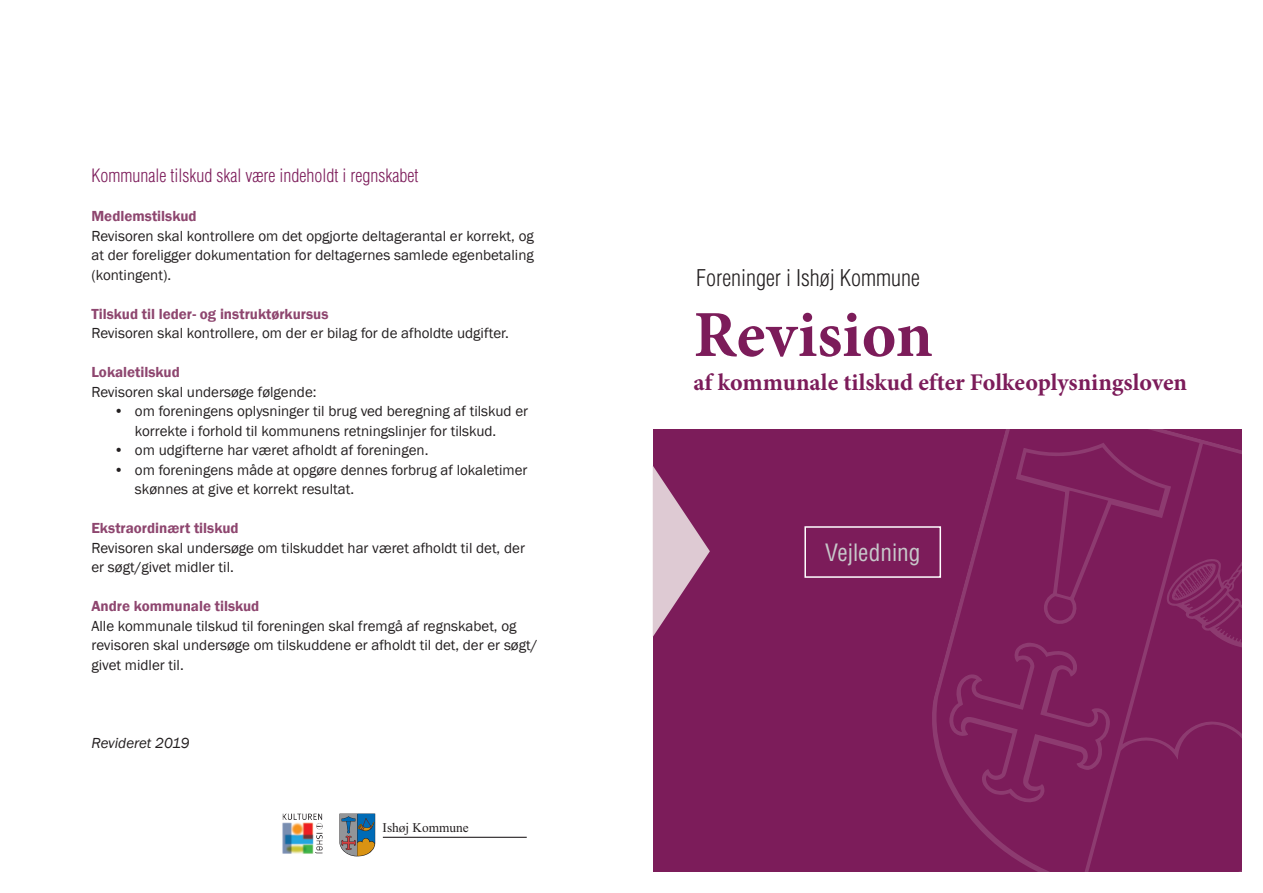
<style>
.page{position:relative;width:1263px;height:893px;background:#fff}
.page>*{position:absolute;margin:0;border:0;box-sizing:border-box;transform-origin:0 0}
.t1{font:700 65.7px "Minion Pro";color:#7c1c5a}
.t2{font:700 24px "Minion Pro";letter-spacing:-.005em;color:#7c1c5a}
.t3{font:condensed 23.4px "Helvetica";color:#c7c8ca}
.t4{font:300 condensed 22.5px "Helvetica";color:#231f20}
.t5{font:300 condensed 18px "Helvetica";color:#7c1c5a}
.t6{font:15px/19.5px "Franklin Gothic";color:#231f20}
.t7{font:600 15px "Franklin Gothic";color:#8e466f}
.t8{font:italic 15px "Franklin Gothic";color:#231f20}
.t9{font:13.35px "Times New Roman";color:#231f20}
</style>
<div class="page">
<div style="left:653px;top:429px;width:589px;height:443px;background:#7c1c5a"></div>
<svg style="left:653px;top:466px;width:57px;height:171px"></svg>
<div style="left:804px;top:526px;width:137px;height:52px;border:2px solid #fff"></div>
<svg style="left:928px;top:429px;width:314px;height:443px"></svg>
<svg style="left:949px;top:443px;width:293px;height:360px"></svg>
<hr style="left:383px;top:837px;width:144px;height:1px;background:#231f20">
<svg style="left:339px;top:814px;width:36px;height:42px;background:#707f82"></svg>
<img style="left:282px;top:813px;width:41px;height:41px">
<p class="t5" style="left:91px;top:165px;width:328px">Kommunale tilskud skal være indeholdt i regnskabet</p>
<p class="t7" style="left:91px;top:207px;width:107px">Medlemstilskud</p>
<p class="t6" style="left:91px;top:226px;width:444px;text-align:justify">Revisoren skal kontrollere om det opgjorte deltagerantal er korrekt, og at der foreligger dokumentation for deltagernes samlede egenbetaling (kontingent).</p>
<p class="t7" style="left:91px;top:305px;width:239px">Tilskud til leder- og instruktørkursus</p>
<p class="t6" style="left:91px;top:324px;width:419px">Revisoren skal kontrollere, om der er bilag for de afholdte udgifter.</p>
<p class="t7" style="left:91px;top:363px;width:90px">Lokaletilskud</p>
<p class="t6" style="left:91px;top:382px;width:227px">Revisoren skal undersøge følgende:</p>
<p class="t6" style="left:135px;top:402px;width:395px;text-indent:-21px">• om foreningens oplysninger til brug ved beregning af tilskud er korrekte i forhold til kommunens retningslinjer for tilskud.</p>
<p class="t6" style="left:114px;top:441px;width:316px">• om udgifterne har været afholdt af foreningen.</p>
<p class="t6" style="left:135px;top:460px;width:394px;text-indent:-21px">• om foreningens måde at opgøre dennes forbrug af lokaletimer skønnes at give et korrekt resultat.</p>
<p class="t7" style="left:91px;top:519px;width:149px">Ekstraordinært tilskud</p>
<p class="t6" style="left:91px;top:538px;width:435px">Revisoren skal undersøge om tilskuddet har været afholdt til det, der er søgt/givet midler til.</p>
<p class="t7" style="left:91px;top:597px;width:169px">Andre kommunale tilskud</p>
<p class="t6" style="left:91px;top:616px;width:448px">Alle kommunale tilskud til foreningen skal fremgå af regnskabet, og revisoren skal undersøge om tilskuddene er afholdt til det, der er søgt/ givet midler til.</p>
<p class="t8" style="left:91px;top:733px;width:100px">Revideret 2019</p>
<p class="t9" style="left:383px;top:819px;width:88px">Ishøj Kommune</p>
<h3 class="t4" style="left:696px;top:264px;width:225px">Foreninger i Ishøj Kommune</h3>
<h1 class="t1" style="left:693px;top:289px;width:241px">Revision</h1>
<h2 class="t2" style="left:693px;top:366px;width:495px">af kommunale tilskud efter Folkeoplysningsloven</h2>
<h3 class="t3" style="left:825px;top:538px;width:97px">Vejledning</h3>
</div>
